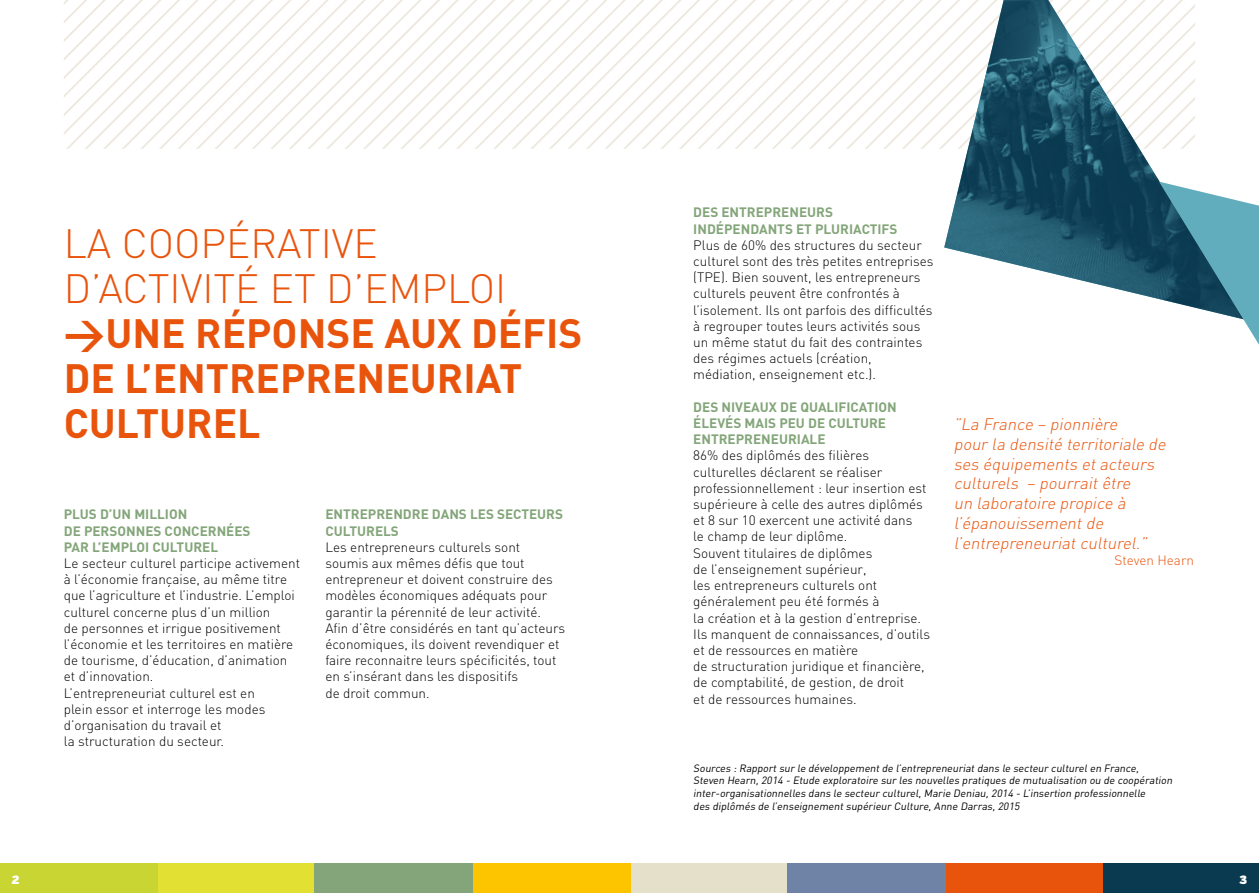
<style>
.page{position:relative;width:1259px;height:893px;background:#fff}
.page>*{position:absolute;margin:0;border:0;box-sizing:border-box;transform-origin:0 0}
.t1{font:700 40.5px/45px "DIN";color:#e9540d}
.t2{font:300 40.5px/45px "DIN";color:#e9540d}
.t3{font:italic 300 16.5px/19.8px "DIN";color:#e9540d}
.t4{font:300 13.5px/16.2px "DIN";color:#000}
.t5{font:700 13.5px/16.2px "DIN";color:#83a579}
.t6{font:300 13.5px "DIN";color:#e9540d}
.t7{font:12px "Verb Ultra";color:#fff}
.t8{font:italic 10.5px/12.6px "DIN";color:#000}
</style>
<div class="page">
<div style="left:1102px;top:864px;width:157px;height:29px;background:#093a50"></div>
<div style="left:629px;top:864px;width:158px;height:29px;background:#e4e0c9"></div>
<div style="left:944px;top:864px;width:158px;height:29px;background:#e9540d"></div>
<div style="left:472px;top:864px;width:158px;height:29px;background:#fdc500"></div>
<div style="left:157px;top:864px;width:158px;height:29px;background:#e2e033"></div>
<div style="left:787px;top:864px;width:158px;height:29px;background:#6f83a6"></div>
<div style="left:314px;top:864px;width:159px;height:29px;background:#83a579"></div>
<div style="left:0;top:864px;width:158px;height:29px;background:#c9d533"></div>
<svg style="left:64px;top:0;width:343px;height:149px"></svg>
<svg style="left:407px;top:0;width:537px;height:149px"></svg>
<img style="left:944px;top:0;width:251px;height:299px">
<svg style="left:1159px;top:182px;width:100px;height:163px"></svg>
<h1 class="t2" style="left:64px;top:220px;width:444px">LA COOPÉRATIVE<br>D’ACTIVITÉ ET D’EMPLOI</h1>
<h1 class="t1" style="left:64px;top:309px;width:520px">&gt;UNE RÉPONSE AUX DÉFIS<br>DE L’ENTREPRENEURIAT<br>CULTUREL</h1>
<p class="t5" style="left:64px;top:506px;width:188px">PLUS D’UN MILLION<br>DE PERSONNES CONCERNÉES<br>PAR L’EMPLOI CULTUREL</p>
<p class="t4" style="left:64px;top:555px;width:238px">Le secteur culturel participe activement à l’économie française, au même titre que l’agriculture et l’industrie. L’emploi culturel concerne plus d’un million<br>de personnes et irrigue positivement l’économie et les territoires en matière de tourisme, d’éducation, d’animation et d’innovation.<br>L’entrepreneuriat culturel est en<br>plein essor et interroge les modes d’organisation du travail et<br>la structuration du secteur.</p>
<p class="t5" style="left:325px;top:506px;width:239px">ENTREPRENDRE DANS LES SECTEURS<br>CULTURELS</p>
<p class="t4" style="left:325px;top:539px;width:241px">Les entrepreneurs culturels sont soumis aux mêmes défis que tout entrepreneur et doivent construire des modèles économiques adéquats pour garantir la pérennité de leur activité.<br>Afin d’être considérés en tant qu’acteurs économiques, ils doivent revendiquer et faire reconnaitre leurs spécificités, tout en s’insérant dans les dispositifs<br>de droit commun.</p>
<p class="t5" style="left:693px;top:204px;width:206px">DES ENTREPRENEURS<br>INDÉPENDANTS ET PLURIACTIFS</p>
<p class="t4" style="left:693px;top:237px;width:242px">Plus de 60% des structures du secteur culturel sont des très petites entreprises (TPE). Bien souvent, les entrepreneurs culturels peuvent être confrontés à l’isolement. Ils ont parfois des difficultés à regrouper toutes leurs activités sous un même statut du fait des contraintes des régimes actuels (création, médiation, enseignement etc.).</p>
<p class="t5" style="left:693px;top:398px;width:205px">DES NIVEAUX DE QUALIFICATION<br>ÉLEVÉS MAIS PEU DE CULTURE<br>ENTREPRENEURIALE</p>
<p class="t4" style="left:693px;top:447px;width:238px">86% des diplômés des filières culturelles déclarent se réaliser professionnellement : leur insertion est supérieure à celle des autres diplômés et 8 sur 10 exercent une activité dans<br>le champ de leur diplôme.<br>Souvent titulaires de diplômes<br>de l’enseignement supérieur,<br>les entrepreneurs culturels ont généralement peu été formés à<br>la création et à la gestion d’entreprise.<br>Ils manquent de connaissances, d’outils et de ressources en matière<br>de structuration juridique et financière, de comptabilité, de gestion, de droit<br>et de ressources humaines.</p>
<p class="t3" style="left:954px;top:414px;width:217px">”La France – pionnière<br>pour la densité territoriale de ses équipements etacteurs culturels – pourraitêtre<br>un laboratoire propice à l’épanouissementde l’entrepreneuriatculturel.”</p>
<p class="t6" style="left:1114px;top:552px;width:81px">Steven Hearn</p>
<p class="t8" style="left:693px;top:761px;width:482px">Sources :Rapportsur le développementde l’entrepreneuriatdans le secteur culturelen France, Steven Hearn,2014 - Etude exploratoire sur les nouvelles pratiques de mutualisation ou de coopération inter-organisationnelles dans le secteur culturel,Marie Deniau,2014 - L’insertion professionnelle<br>des diplômés de l’enseignementsupérieur Culture,Anne Darras,2015</p>
<p class="t7" style="left:12px;top:872px;width:9px">2</p>
<p class="t7" style="left:1239px;top:872px;width:9px">3</p>
</div>
